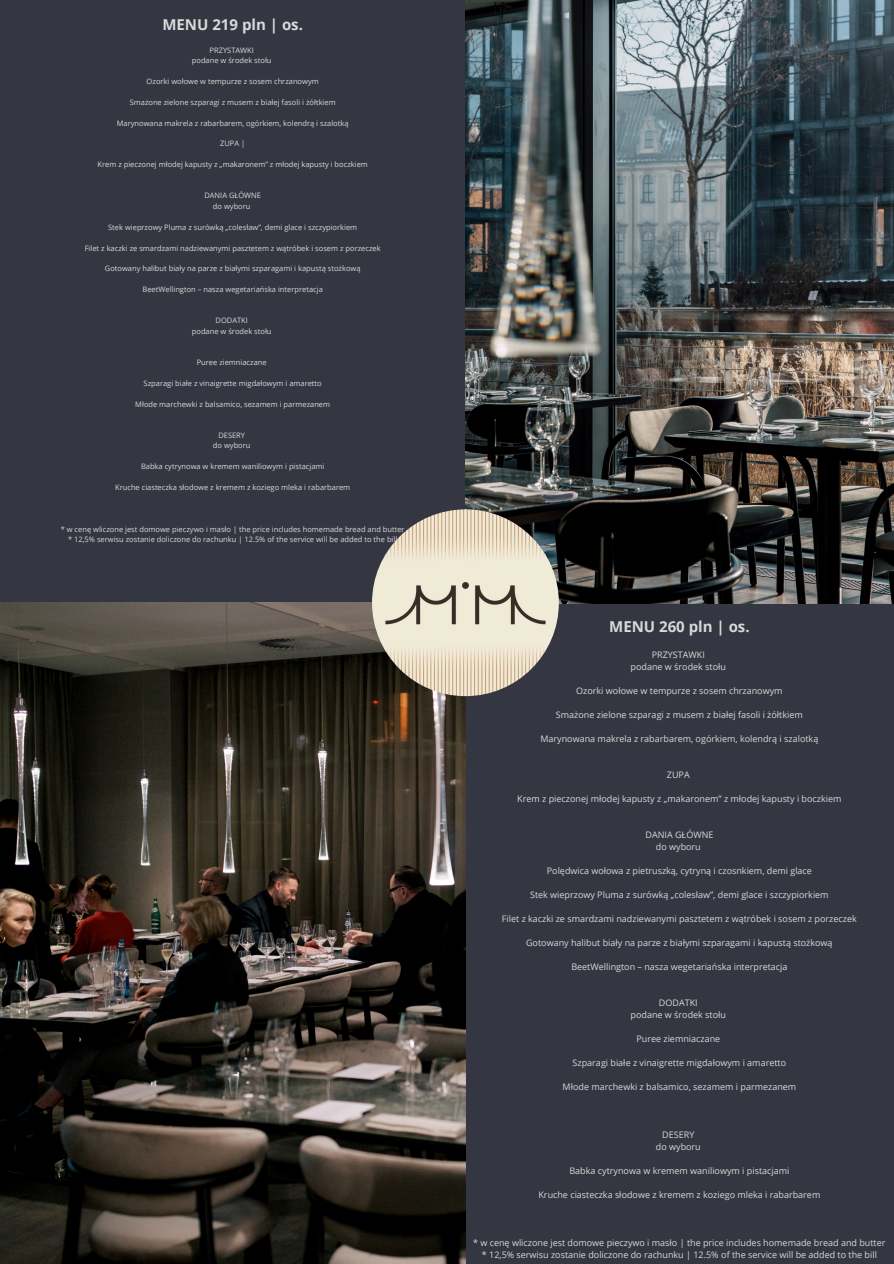
<style>
.page{position:relative;width:894px;height:1264px;background:#fff}
.page>*{position:absolute;margin:0;border:0;box-sizing:border-box;transform-origin:0 0}
.t1{font:700 15px "Open Sans";color:#d9d9d9}
.t2{font:9px/12px "Open Sans";color:#d9d9d9;text-align:center}
.t3{font:7.5px "Open Sans";color:#d9d9d9}
</style>
<div class="page">
<div style="left:0;top:0;width:893px;height:1263px;background:#343641"></div>
<img style="left:465px;top:0;width:428px;height:603px">
<img style="left:0;top:602px;width:465px;height:661px">
<img style="left:372px;top:509px;width:186px;height:187px;border-radius:50%">
<p class="t1" style="left:162px;top:14px;width:142px">MENU 219 pln | os.</p>
<p class="t3" style="left:209px;top:45px;width:46px">PRZYSTAWKI</p>
<p class="t3" style="left:192px;top:55px;width:81px">podane w środek stołu</p>
<p class="t3" style="left:147px;top:76px;width:173px">Ozorki wołowe w tempurze z sosem chrzanowym</p>
<h4 class="t3" style="left:130px;top:97px;width:207px">Smażone zielone szparagi z musem z białej fasoli i żółtkiem</h4>
<p class="t3" style="left:117px;top:117px;width:233px">Marynowana makrela z rabarbarem, ogórkiem, kolendrą i szalotką</p>
<p class="t3" style="left:220px;top:138px;width:27px">ZUPA |</p>
<p class="t3" style="left:97px;top:159px;width:272px">Krem z pieczonej młodej kapusty z „makaronem” z młodej kapusty i boczkiem</p>
<p class="t3" style="left:204px;top:190px;width:58px">DANIA GŁÓWNE</p>
<p class="t3" style="left:213px;top:201px;width:39px">do wyboru</p>
<p class="t3" style="left:108px;top:222px;width:250px">Stek wieprzowy Pluma z surówką „colesław”, demi glace i szczypiorkiem</p>
<p class="t3" style="left:85px;top:242px;width:297px">Filet z kaczki ze smardzami nadziewanymi pasztetem z wątróbek i sosem z porzeczek</p>
<p class="t3" style="left:105px;top:263px;width:257px">Gotowany halibut biały na parze z białymi szparagami i kapustą stożkową</p>
<p class="t3" style="left:142px;top:284px;width:182px">BeetWellington – nasza wegetariańska interpretacja</p>
<p class="t3" style="left:215px;top:315px;width:34px">DODATKI</p>
<p class="t3" style="left:192px;top:326px;width:81px">podane w środek stołu</p>
<p class="t3" style="left:197px;top:357px;width:71px">Puree ziemniaczane</p>
<p class="t3" style="left:144px;top:378px;width:179px">Szparagi białe z vinaigrette migdałowym i amaretto</p>
<p class="t3" style="left:135px;top:399px;width:196px">Młode marchewki z balsamico, sezamem i parmezanem</p>
<p class="t3" style="left:218px;top:430px;width:28px">DESERY</p>
<p class="t3" style="left:213px;top:440px;width:39px">do wyboru</p>
<p class="t3" style="left:141px;top:461px;width:185px">Babka cytrynowa w kremem waniliowym i pistacjami</p>
<p class="t3" style="left:115px;top:482px;width:236px">Kruche ciasteczka słodowe z kremem z koziego mleka i rabarbarem</p>
<p class="t3" style="left:61px;top:523px;width:345px">* w cenę wliczone jest domowe pieczywo i masło | the price includes homemade bread and butter</p>
<p class="t3" style="left:68px;top:534px;width:330px">* 12,5% serwisu zostanie doliczone do rachunku | 12.5% of the service will be added to the bill</p>
<h1 class="t1" style="left:609px;top:615px;width:142px">MENU 260 pln | os.</h1>
<h3 class="t2" style="left:630px;top:648px;width:97px">PRZYSTAWKI<br>podane w środek stołu</h3>
<h3 class="t2" style="left:576px;top:684px;width:208px">Ozorki wołowe w tempurze z sosem chrzanowym</h3>
<h3 class="t2" style="left:555px;top:708px;width:248px">Smażone zielone szparagi z musem z białej fasoli i żółtkiem</h3>
<h3 class="t2" style="left:540px;top:732px;width:279px">Marynowana makrela z rabarbarem, ogórkiem, kolendrą i szalotką</h3>
<h3 class="t2" style="left:666px;top:768px;width:24px">ZUPA</h3>
<h3 class="t2" style="left:517px;top:792px;width:325px">Krem z pieczonej młodej kapusty z „makaronem” z młodej kapusty i boczkiem</h3>
<h2 class="t2" style="left:645px;top:828px;width:69px">DANIA GŁÓWNE do wyboru</h2>
<h3 class="t2" style="left:546px;top:864px;width:266px">Polędwica wołowa z pietruszką, cytryną i czosnkiem, demi glace</h3>
<h3 class="t2" style="left:530px;top:888px;width:300px">Stek wieprzowy Pluma z surówką „colesław”, demi glace i szczypiorkiem</h3>
<h3 class="t2" style="left:502px;top:912px;width:356px">Filet z kaczki ze smardzami nadziewanymi pasztetem z wątróbek i sosem z porzeczek</h3>
<h3 class="t2" style="left:526px;top:936px;width:308px">Gotowany halibut biały na parze z białymi szparagami i kapustą stożkową</h3>
<h3 class="t2" style="left:571px;top:960px;width:218px">BeetWellington – nasza wegetariańska interpretacja</h3>
<h3 class="t2" style="left:630px;top:996px;width:97px">DODATKI<br>podane w środek stołu</h3>
<h3 class="t2" style="left:636px;top:1032px;width:85px">Puree ziemniaczane</h3>
<h3 class="t2" style="left:572px;top:1056px;width:215px">Szparagi białe z vinaigrette migdałowym i amaretto</h3>
<h3 class="t2" style="left:562px;top:1080px;width:235px">Młode marchewki z balsamico, sezamem i parmezanem</h3>
<h3 class="t2" style="left:655px;top:1128px;width:46px">DESERY do wyboru</h3>
<h3 class="t2" style="left:569px;top:1164px;width:221px">Babka cytrynowa w kremem waniliowym i pistacjami</h3>
<h3 class="t2" style="left:538px;top:1188px;width:283px">Kruche ciasteczka słodowe z kremem z koziego mleka i rabarbarem</h3>
<h3 class="t2" style="left:473px;top:1236px;width:414px">* w cenę wliczone jest domowe pieczywo i masło | the price includes homemade bread and butter * 12,5% serwisu zostanie doliczone do rachunku | 12.5% of the service will be added to the bill</h3>
</div>
